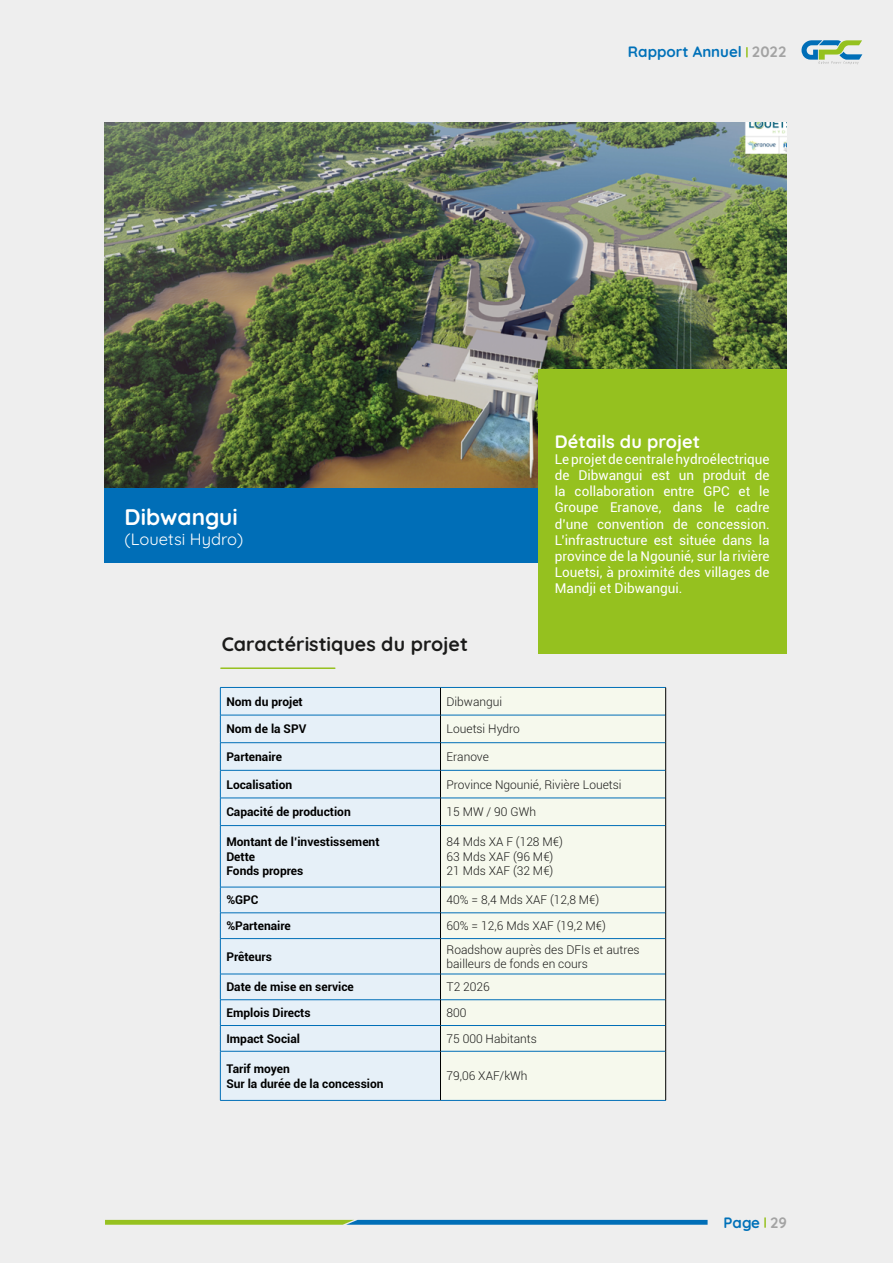
<style>
.page{position:relative;width:893px;height:1263px;background:#eee}
.page>*{position:absolute;margin:0;border:0;box-sizing:border-box;transform-origin:0 0}
.t1{font:700 22.5px "Quicksand";color:#fff}
.t2{font:700 19.5px "Quicksand";color:#1b1b1a}
.t3{font:700 18px "Quicksand";color:#fff}
.t4{font:16.5px "Quicksand";color:#fff}
.t5{font:700 15px "Quicksand";color:#0071b9}
.t6{font:13.5px/16.2px "Roboto";color:#fff;text-align:justify}
.t7{font:300 12px/14.4px "Roboto";color:#1b1b1a}
.t8{font:700 12px/14.4px "Roboto";color:#000}
.s1{color:#a3a3a3}
</style>
<div class="page">
<img style="left:105px;top:122px;width:682px;height:366px">
<div style="left:538px;top:369px;width:249px;height:285px;background:#95c11f"></div>
<div style="left:105px;top:488px;width:433px;height:74px;background:#006eb7"></div>
<hr style="left:221px;top:667px;width:114px;height:2px;background:#96c11f">
<div style="left:221px;top:714px;width:219px;height:386px;background:#e6f0f8"></div>
<div style="left:441px;top:688px;width:224px;height:412px;background:#f6f9ed"></div>
<hr style="left:220px;top:687px;width:220px;height:1px;background:#006eb7">
<hr style="left:440px;top:687px;width:226px;height:1px;background:#006eb7">
<hr style="left:220px;top:715px;width:220px;height:1px;background:#006eb7">
<hr style="left:440px;top:715px;width:225px;height:1px;background:#006eb7">
<hr style="left:220px;top:742px;width:220px;height:1px;background:#006eb7">
<hr style="left:440px;top:742px;width:225px;height:1px;background:#006eb7">
<hr style="left:220px;top:770px;width:220px;height:1px;background:#006eb7">
<hr style="left:440px;top:770px;width:225px;height:1px;background:#006eb7">
<hr style="left:220px;top:798px;width:220px;height:1px;background:#006eb7">
<svg style="left:220px;top:688px;width:1px;height:137px"></svg>
<hr style="left:440px;top:798px;width:225px;height:1px;background:#006eb7">
<hr style="left:220px;top:825px;width:220px;height:1px;background:#006eb7">
<hr style="left:220px;top:826px;width:1px;height:61px;background:#006eb7">
<hr style="left:440px;top:825px;width:225px;height:1px;background:#006eb7">
<hr style="left:220px;top:887px;width:220px;height:1px;background:#006eb7">
<hr style="left:440px;top:887px;width:225px;height:1px;background:#006eb7">
<hr style="left:220px;top:912px;width:220px;height:1px;background:#006eb7">
<svg style="left:220px;top:887px;width:1px;height:51px"></svg>
<hr style="left:440px;top:912px;width:225px;height:1px;background:#006eb7">
<hr style="left:220px;top:938px;width:220px;height:1px;background:#006eb7">
<hr style="left:220px;top:939px;width:1px;height:35px;background:#006eb7">
<hr style="left:440px;top:938px;width:225px;height:1px;background:#006eb7">
<hr style="left:220px;top:974px;width:220px;height:1px;background:#006eb7">
<hr style="left:440px;top:974px;width:225px;height:1px;background:#006eb7">
<hr style="left:220px;top:999px;width:220px;height:1px;background:#006eb7">
<hr style="left:440px;top:999px;width:225px;height:1px;background:#006eb7">
<hr style="left:220px;top:1025px;width:220px;height:1px;background:#006eb7">
<svg style="left:220px;top:974px;width:1px;height:77px"></svg>
<hr style="left:440px;top:1025px;width:225px;height:1px;background:#006eb7">
<hr style="left:220px;top:1051px;width:220px;height:1px;background:#006eb7">
<hr style="left:220px;top:1051px;width:1px;height:49px;background:#006eb7">
<hr style="left:440px;top:1051px;width:225px;height:1px;background:#006eb7">
<hr style="left:220px;top:1100px;width:220px;height:1px;background:#006eb7">
<hr style="left:440px;top:1100px;width:226px;height:1px;background:#006eb7">
<svg style="left:440px;top:688px;width:1px;height:137px"></svg>
<svg style="left:665px;top:688px;width:1px;height:137px"></svg>
<hr style="left:440px;top:826px;width:1px;height:61px;background:#000">
<hr style="left:665px;top:825px;width:1px;height:62px;background:#000">
<svg style="left:440px;top:887px;width:1px;height:51px"></svg>
<svg style="left:665px;top:887px;width:1px;height:51px"></svg>
<hr style="left:440px;top:939px;width:1px;height:35px;background:#000">
<hr style="left:665px;top:938px;width:1px;height:36px;background:#000">
<svg style="left:440px;top:974px;width:1px;height:77px"></svg>
<svg style="left:665px;top:974px;width:1px;height:77px"></svg>
<hr style="left:440px;top:1051px;width:1px;height:49px;background:#000">
<hr style="left:665px;top:1051px;width:1px;height:49px;background:#000">
<svg style="left:764px;top:1217px;width:2px;height:11px"></svg>
<svg style="left:746px;top:47px;width:2px;height:10px"></svg>
<svg style="left:801px;top:40px;width:61px;height:24px"></svg>
<svg style="left:105px;top:1220px;width:603px;height:5px;background:#479580"></svg>
<p class="t5" style="left:628px;top:40px;width:160px">Rapport Annuel <span class="s1">2022</span></p>
<h1 class="t1" style="left:125px;top:500px;width:115px">Dibwangui</h1>
<p class="t4" style="left:125px;top:526px;width:120px">(Louetsi Hydro)</p>
<h2 class="t2" style="left:222px;top:629px;width:248px">Caractéristiques du projet</h2>
<h3 class="t3" style="left:555px;top:427px;width:147px">Détails du projet</h3>
<p class="t6" style="left:555px;top:450px;width:216px">Le projet de centrale hydroélectrique de Dibwangui est un produit de la collaboration entre GPC et le Groupe Eranove, dans le cadre d’une convention de concession.<br>L’infrastructure est située dans la province de la Ngounié, sur la rivière Louetsi, à proximité des villages de Mandji et Dibwangui.</p>
<p class="t8" style="left:226px;top:694px;width:78px">Nom du projet</p>
<p class="t7" style="left:446px;top:694px;width:57px">Dibwangui</p>
<p class="t8" style="left:226px;top:721px;width:81px">Nom de la SPV</p>
<p class="t7" style="left:446px;top:721px;width:75px">Louetsi Hydro</p>
<p class="t8" style="left:226px;top:749px;width:57px">Partenaire</p>
<p class="t7" style="left:446px;top:749px;width:44px">Eranove</p>
<p class="t8" style="left:226px;top:777px;width:68px">Localisation</p>
<p class="t7" style="left:446px;top:777px;width:177px">Province Ngounié, Rivière Louetsi</p>
<p class="t8" style="left:226px;top:804px;width:126px">Capacité de production</p>
<p class="t7" style="left:446px;top:804px;width:91px">15 MW / 90 GWh</p>
<p class="t8" style="left:226px;top:834px;width:155px">Montant de l’investissement<br>Dette<br>Fonds propres</p>
<p class="t7" style="left:446px;top:834px;width:118px">84 Mds XA F (128 M€)<br>63 Mds XAF (96 M€)<br>21 Mds XAF (32 M€)</p>
<p class="t8" style="left:226px;top:892px;width:34px">%GPC</p>
<p class="t7" style="left:446px;top:892px;width:154px">40% = 8,4 Mds XAF (12,8 M€)</p>
<p class="t8" style="left:226px;top:918px;width:66px">%Partenaire</p>
<p class="t7" style="left:446px;top:918px;width:161px">60% = 12,6 Mds XAF (19,2 M€)</p>
<p class="t8" style="left:226px;top:949px;width:47px">Prêteurs</p>
<p class="t7" style="left:446px;top:942px;width:195px">Roadshow auprès des DFIs et autres bailleurs de fonds en cours</p>
<p class="t8" style="left:226px;top:979px;width:129px">Date de mise en service</p>
<p class="t7" style="left:446px;top:979px;width:45px">T2 2026</p>
<p class="t8" style="left:226px;top:1005px;width:86px">Emplois Directs</p>
<p class="t7" style="left:446px;top:1005px;width:21px">800</p>
<p class="t8" style="left:226px;top:1031px;width:75px">Impact Social</p>
<p class="t7" style="left:446px;top:1031px;width:92px">75 000 Habitants</p>
<p class="t8" style="left:226px;top:1061px;width:159px">Tarif moyen<br>Sur la durée de la concession</p>
<p class="t7" style="left:446px;top:1068px;width:83px">79,06 XAF/kWh</p>
<p class="t5" style="left:724px;top:1211px;width:65px">Page <span class="s1">29</span></p>
</div>
